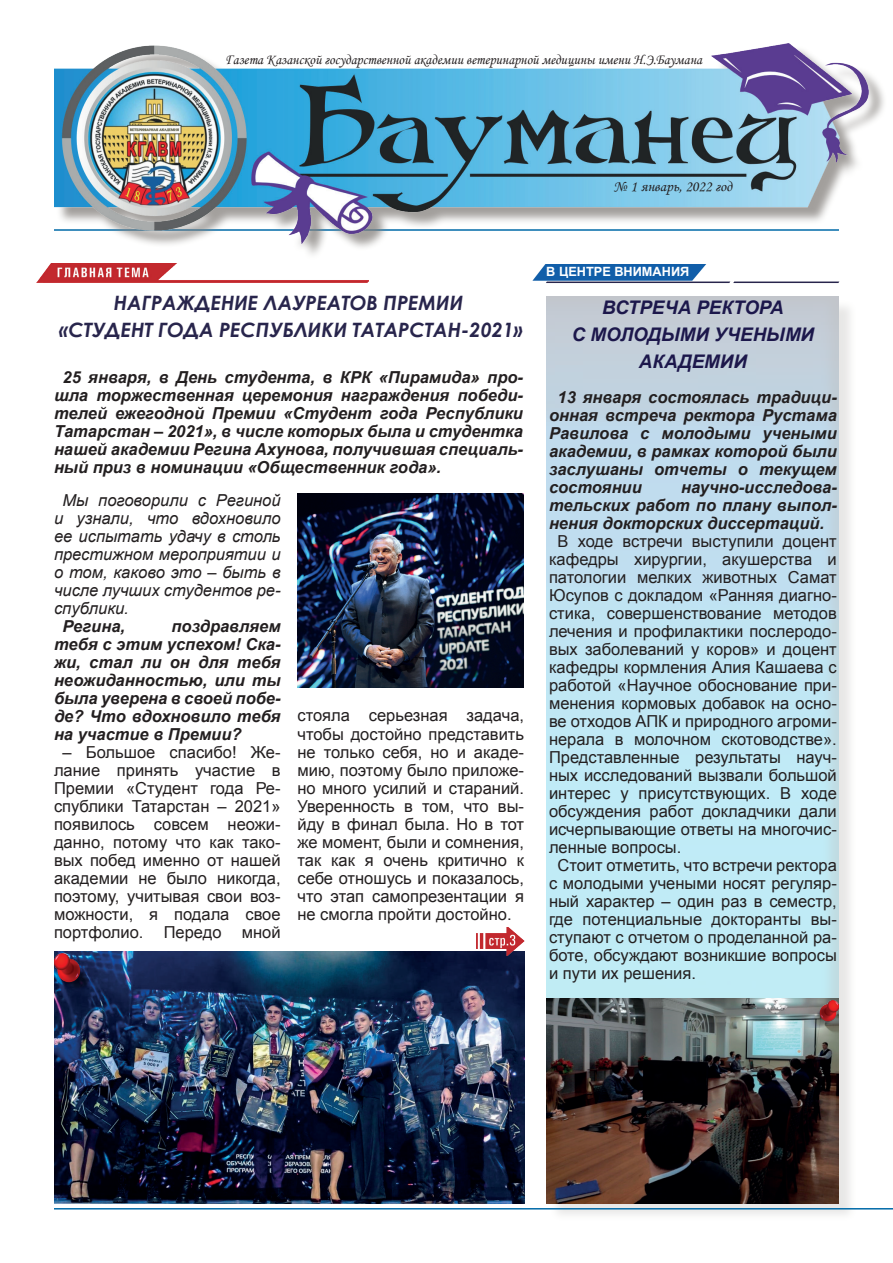
<style>
.page{position:relative;width:893px;height:1263px;background:#fff}
.page>*{position:absolute;margin:0;border:0;box-sizing:border-box;transform-origin:0 0}
.t1{font:italic 700 19.8px/27px "Century Gothic";color:#28254c;text-align:center}
.t2{font:italic 700 18.75px/27px "Arial";color:#1c174b;text-align:center}
.t3{font:16.5px/18px "Arial";color:#231f20;text-align:justify}
.t4{font:italic 700 16.5px/18px "Arial";color:#231f20;text-align:justify}
.t5{font:italic 16.5px/18px "Arial";color:#231f20;text-align:justify}
.t6{font:15px "Monotype Corsiva";color:#231f20}
.t7{font:14.55px "Monotype Corsiva";color:#231f20;scale:.95 1}
.t8{font:700 12.75px "Arial";color:#fff}
</style>
<div class="page">
<img style="left:54px;top:951px;width:470px;height:252px">
<div style="left:549px;top:299px;width:308px;height:923px;background:#f1f0f0"></div>
<div style="left:545px;top:295px;width:295px;height:909px;background:#84807c;opacity:.75"></div>
<img style="left:54px;top:43px;width:815px;height:200px">
<hr style="left:54px;top:1208px;width:839px;height:1px;background:#006aa8">
<img style="left:477px;top:927px;width:48px;height:29px">
<img style="left:37px;top:264px;width:332px;height:18px">
<img style="left:532px;top:265px;width:185px;height:17px">
<hr style="left:546px;top:282px;width:184px;height:1px;background:#28254c">
<hr style="left:734px;top:282px;width:105px;height:1px;background:#28254c">
<img style="left:547px;top:998px;width:292px;height:205px">
<img style="left:803px;top:1000px;width:36px;height:27px">
<img style="left:54px;top:954px;width:48px;height:42px">
<img style="left:297px;top:493px;width:226px;height:194px">
<p class="t7" style="left:225px;top:50px;width:503px">Газета Казанской государственной академии ветеринарной медицины имени Н.Э.Баумана</p>
<p class="t6" style="left:614px;top:177px;width:120px">№ 1 январь, 2022 год</p>
<p class="t1" style="left:59px;top:289px;width:465px">НАГРАЖДЕНИЕ ЛАУРЕАТОВ ПРЕМИИ<br>«СТУДЕНТ ГОДА РЕСПУБЛИКИ ТАТАРСТАН-2021»</p>
<p class="t4" style="left:54px;top:369px;width:471px;text-indent:8px">25 января, в День студента, в КРК «Пирамида» про&shy;шла торжественная церемония награждения победи&shy;телей ежегодной Премии «Студент года Республики Татарстан – 2021», в числе которых была и студентка нашей академии Регина Ахунова, получившая специаль&shy;ный приз в номинации «Общественник года».</p>
<p class="t5" style="left:54px;top:491px;width:228px;text-indent:8px">Мы поговорили с Региной и узнали, что вдохновило ее испытать удачу в столь престижном мероприятии и о том, каково это – быть в числе лучших студентов ре&shy;спублики.</p>
<p class="t4" style="left:63px;top:617px;width:64px">Регина,</p>
<p class="t4" style="left:54px;top:617px;width:228px;text-indent:117px">поздравляем тебя с этим успехом! Ска&shy;жи, стал ли он для тебя неожиданностью, или ты была уверена в своей побе&shy;де? Что вдохновило тебя на участие в Премии?</p>
<p class="t3" style="left:54px;top:743px;width:228px;text-align:center">– Большое спасибо! Же&shy;лание принять участие в<br>Премии «Студент года Ре&shy;спублики Татарстан – 2021» появилось совсем неожи&shy;данно, потому что как тако&shy;вых побед именно от нашей академии не было никогда, поэтому, учитывая свои воз&shy;можности, я подала свое портфолио. Передо мной</p>
<p class="t3" style="left:297px;top:707px;width:228px">стояла серьезная задача, чтобы достойно представить не только себя, но и акаде&shy;мию, поэтому было приложе&shy;но много усилий и стараний.<br>Уверенность в том, что вы&shy;йду в финал была. Но в тот же момент, были и сомнения, так как я очень критично к себе отношусь и показалось, что этап самопрезентации я не смогла пройти достойно.</p>
<p class="t8" style="left:546px;top:263px;width:145px">В ЦЕНТРЕ ВНИМАНИЯ</p>
<p class="t2" style="left:572px;top:294px;width:244px">ВСТРЕЧА РЕКТОРА<br>С МОЛОДЫМИ УЧЕНЫМИ<br>АКАДЕМИИ</p>
<p class="t4" style="left:549px;top:389px;width:289px;text-indent:8px">13 января состоялась традици&shy;онная встреча ректора Рустама Равилова с молодыми учеными академии, в рамках которой были заслушаны отчеты о текущем состоянии</p>
<p class="t4" style="left:549px;top:479px;width:289px;text-indent:132px">научно-исследова&shy;тельских работ по плану выпол&shy;нения докторских диссертаций.</p>
<p class="t3" style="left:557px;top:532px;width:281px">В ходе встречи выступили доцент</p>
<p class="t3" style="left:549px;top:550px;width:289px">кафедры хирургии, акушерства и</p>
<p class="t3" style="left:549px;top:568px;width:289px">патологии мелких животных Самат</p>
<p class="t3" style="left:549px;top:586px;width:289px">Юсупов с докладом «Ранняя диагно-</p>
<p class="t3" style="left:549px;top:604px;width:289px">стика, совершенствование методов</p>
<p class="t3" style="left:549px;top:622px;width:289px">лечения и профилактики послеродо-</p>
<p class="t3" style="left:549px;top:640px;width:289px">вых заболеваний у коров» и доцент</p>
<p class="t3" style="left:549px;top:658px;width:289px">кафедры кормления Алия Кашаева с</p>
<p class="t3" style="left:549px;top:676px;width:289px">работой «Научное обоснование при-</p>
<p class="t3" style="left:549px;top:694px;width:289px">менения кормовых добавок на осно-</p>
<p class="t3" style="left:549px;top:712px;width:289px">ве отходов АПК и природного агроми-</p>
<p class="t3" style="left:549px;top:730px;width:289px">нерала в молочном скотоводстве».</p>
<p class="t3" style="left:549px;top:748px;width:289px">Представленные результаты науч-</p>
<p class="t3" style="left:549px;top:766px;width:289px">ных исследований вызвали большой</p>
<p class="t3" style="left:549px;top:784px;width:289px">интерес у присутствующих. В ходе</p>
<p class="t3" style="left:549px;top:802px;width:289px">обсуждения работ докладчики дали</p>
<p class="t3" style="left:549px;top:820px;width:289px">исчерпывающие ответы на многочис-</p>
<p class="t3" style="left:549px;top:838px;width:134px">ленные вопросы.</p>
<p class="t3" style="left:557px;top:856px;width:281px">Стоит отметить, что встречи ректора</p>
<p class="t3" style="left:549px;top:874px;width:289px">с молодыми учеными носят регуляр-</p>
<p class="t3" style="left:549px;top:892px;width:289px">ный характер – один раз в семестр,</p>
<p class="t3" style="left:549px;top:910px;width:289px">где потенциальные докторанты вы-</p>
<p class="t3" style="left:549px;top:928px;width:289px">ступают с отчетом о проделанной ра-</p>
<p class="t3" style="left:549px;top:946px;width:289px">боте, обсуждают возникшие вопросы</p>
<p class="t3" style="left:549px;top:964px;width:149px">и пути их решения.</p>
</div>
